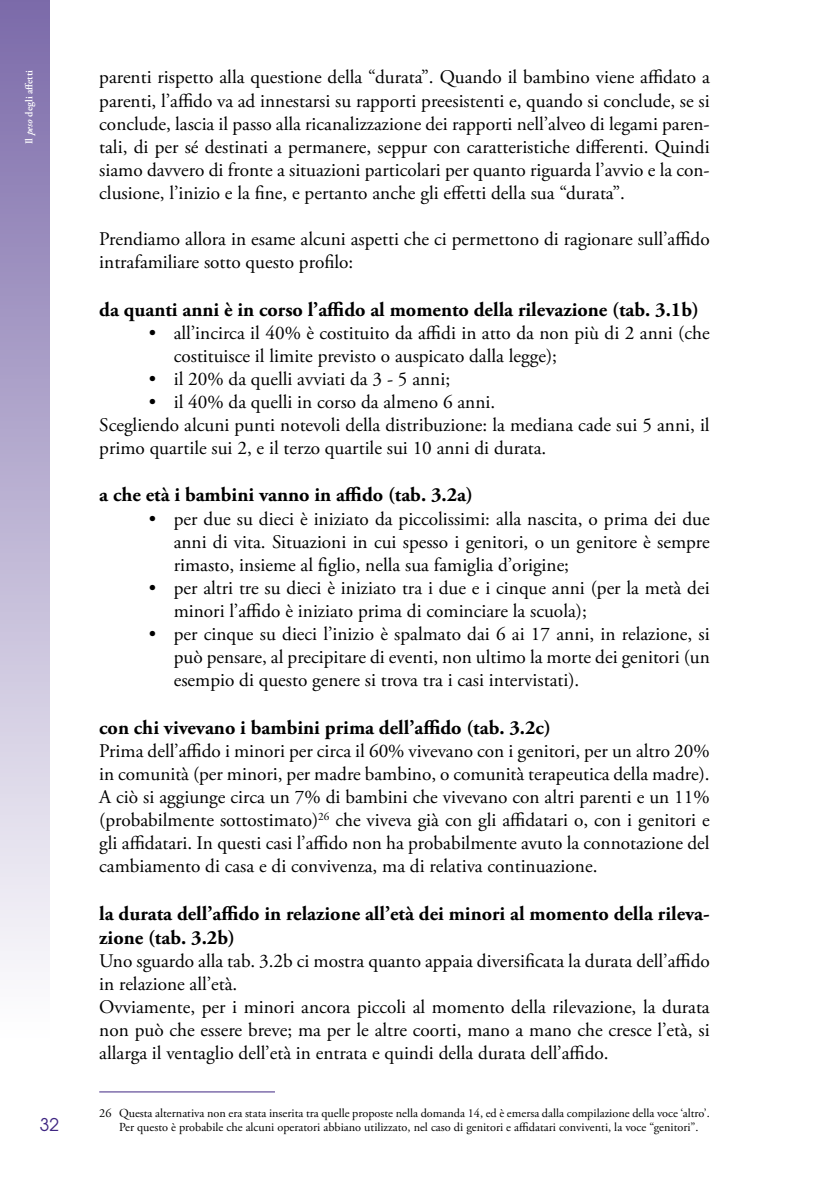
<style>
.page{position:relative;width:819px;height:1191px;background:#fff}
.page>*{position:absolute;margin:0;border:0;box-sizing:border-box;transform-origin:0 0}
.t1{font:700 20.12px/24.2px "Adobe Garamond Pro";color:#000}
.t2{font:19.25px/23.1px "Adobe Garamond Pro";color:#000}
.t3{font:17.5px "Avant Garde";color:#3f2682}
.t4{font:12.25px/14.7px "Adobe Garamond Pro";color:#000}
.t5{font:600 10.5px "Adobe Garamond Pro";letter-spacing:-.005em;color:#fff}
.s1{font-style:italic}
</style>
<div class="page">
<div style="left:0;top:0;width:49px;height:1042px;background:linear-gradient(to bottom,#7b6aa9,#fff)"></div>
<hr style="left:99px;top:1091px;width:176px;height:1px;background:#3f2682">
<p class="t5" style="left:23px;top:144px;width:76px;rotate:-90deg">Il <span class="s1">peso</span> degli affetti</p>
<p class="t2" style="left:99px;top:66px;width:612px;text-align:justify">parenti rispetto alla questione della “durata”. Quando il bambino viene affidato a parenti, l’affido va ad innestarsi su rapporti preesistenti e, quando si conclude, se si conclude, lascia il passo alla ricanalizzazione dei rapporti nell’alveo di legami paren&shy;tali, di per sé destinati a permanere, seppur con caratteristiche differenti. Quindi siamo davvero di fronte a situazioni particolari per quanto riguarda l’avvio e la con&shy;clusione, l’inizio e la fine, e pertanto anche gli effetti della sua “durata”.</p>
<p class="t2" style="left:99px;top:228px;width:612px">Prendiamo allora in esame alcuni aspetti che ci permettono di ragionare sull’affido intrafamiliare sotto questo profilo:</p>
<p class="t1" style="left:99px;top:297px;width:601px">da quanti anni è in corso l’affido al momento della rilevazione (tab. 3.1b)</p>
<p class="t2" style="left:174px;top:322px;width:537px;text-indent:-25px">• all’incirca il 40% è costituito da affidi in atto da non più di 2 anni (che costituisce il limite previsto o auspicato dalla legge);</p>
<p class="t2" style="left:149px;top:368px;width:303px">• il 20% da quelli avviati da 3 - 5 anni;</p>
<p class="t2" style="left:99px;top:391px;width:612px;text-indent:50px">• il 40% da quelli in corso da almeno 6 anni.<br>Scegliendo alcuni punti notevoli della distribuzione: la mediana cade sui 5 anni, il primo quartile sui 2, e il terzo quartile sui 1 0 anni di durata.</p>
<p class="t1" style="left:99px;top:483px;width:375px">a che età i bambini vanno in affido (tab. 3.2a)</p>
<p class="t2" style="left:174px;top:507px;width:537px;text-align:justify;text-indent:-25px">• per due su dieci è iniziato da piccolissimi: alla nascita, o prima dei due anni di vita. Situazioni in cui spesso i genitori, o un genitore è sempre rimasto, insieme al figlio, nella sua famiglia d’origine;</p>
<p class="t2" style="left:174px;top:577px;width:537px;text-indent:-25px">• per altri tre su dieci è iniziato tra i due e i cinque anni (per la metà dei minori l’affido è iniziato prima di cominciare la scuola);</p>
<p class="t2" style="left:174px;top:623px;width:537px;text-align:justify;text-indent:-25px">• per cinque su dieci l’inizio è spalmato dai 6 ai 17 anni, in relazione, si può pensare, al precipitare di eventi, non ultimo la morte dei genitori (un esempio di questo genere si trova tra i casi intervistati).</p>
<p class="t1" style="left:99px;top:715px;width:453px">con chi vivevano i bambini prima dell’affido (tab. 3.2c)</p>
<p class="t2" style="left:99px;top:739px;width:612px;text-align:justify">Prima dell’affido i minori per circa il 60% vivevano con i genitori, per un altro 20% in comunità (per minori, per madre bambino, o comunità terapeutica della madre).<br>A ciò si aggiunge circa un 7% di bambini che vivevano con altri parenti e un 11 % (probabilmente sottostimato)<sup>26</sup> che viveva già con gli affidatari o, con i genitori e gli affidatari. In questi casi l’affido non ha probabilmente avuto la connotazione del cambiamento di casa e di convivenza, ma di relativa continuazione.</p>
<p class="t1" style="left:99px;top:901px;width:612px">la durata dell’affido in relazione all’età dei minori al momento della rileva&shy;zione (tab. 3.2b)</p>
<p class="t2" style="left:99px;top:949px;width:612px">Uno sguardo alla tab. 3.2b ci mostra quanto appaia diversificata la durata dell’affido in relazione all’età.<br>Ovviamente, per i minori ancora piccoli al momento della rilevazione, la durata non può che essere breve; ma per le altre coorti, mano a mano che cresce l’età, si allarga il ventaglio dell’età in entrata e quindi della durata dell’affido.</p>
<p class="t3" style="left:40px;top:1114px;width:21px">32</p>
<p class="t4" style="left:119px;top:1106px;width:592px;text-indent:-20px">26 Questa alternativa non era stata inserita tra quelle proposte nella domanda 1 4, ed è emersa dalla compilazione della voce ‘altro’.<br>Per questo è probabile che alcuni operatori abbiano utilizzato, nel caso di genitori e affidatari conviventi, la voce “genitori”.</p>
</div>
